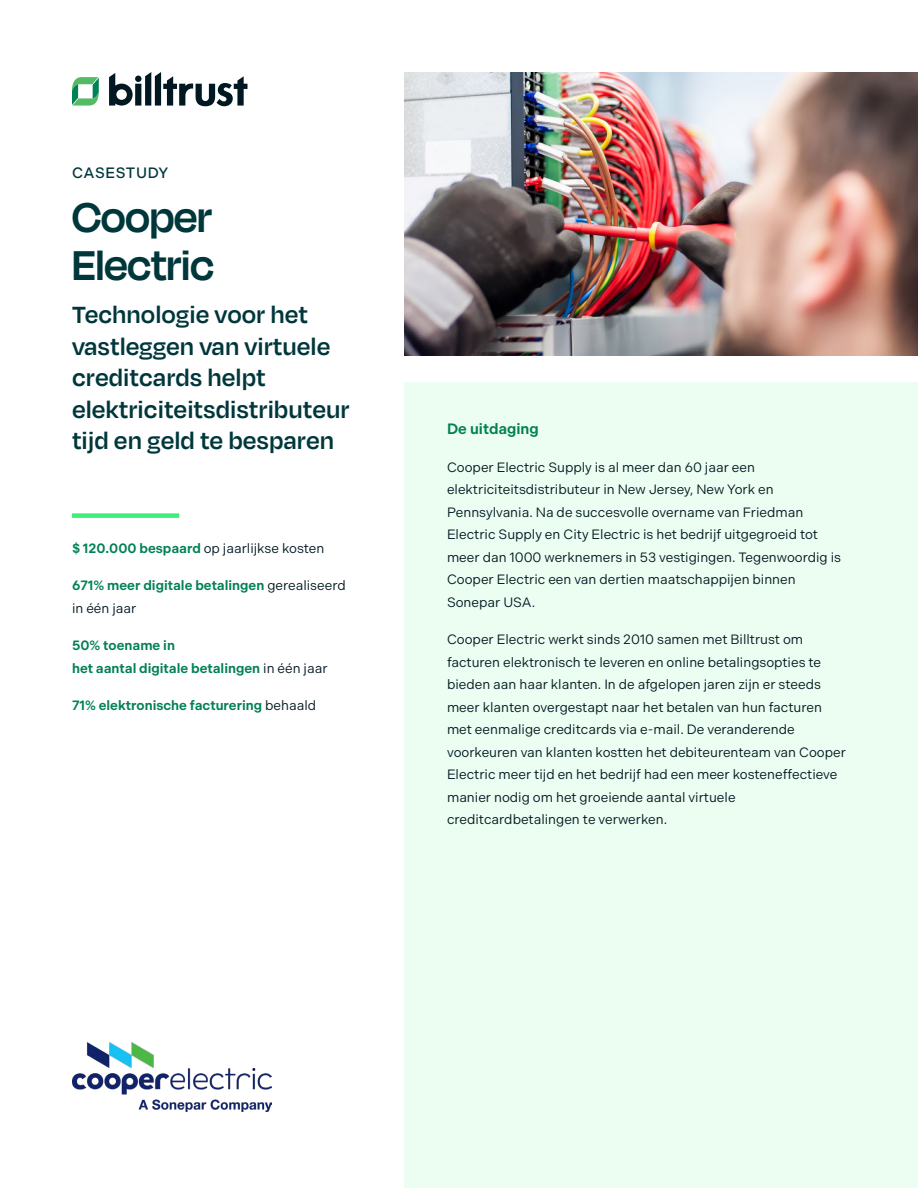
<style>
.page{position:relative;width:918px;height:1188px;background:#fff}
.page>*{position:absolute;margin:0;border:0;box-sizing:border-box;transform-origin:0 0}
.Company_Name{font:600 48px/48px "Degular Display";color:#00373b}
.Intro_Copy{font:600 27px/31.5px "Degular";color:#00373b}
.t1{font:600 15px "Indivisible";color:#028154}
.Eyebrow{font:500 15px "Indivisible";letter-spacing:.035em;color:#00373b}
.Body_Copy{font:13.5px/22.5px "Indivisible";color:#001821}
.KPI{font:600 13.5px/22.5px "Indivisible";color:#028154}
.KPI-2{font:13.5px "Indivisible";color:#001821}
.s1{font-weight:600;color:#028154}
.s2{font-weight:400;color:#001821}
</style>
<div class="page">
<div style="left:405px;top:382px;width:513px;height:806px;background:#ecfdf1"></div>
<div style="left:72px;top:513px;width:107px;height:5px;background:#3eec78"></div>
<svg style="left:72px;top:77px;width:27px;height:29px"></svg>
<svg style="left:109px;top:72px;width:138px;height:34px"></svg>
<img style="left:72px;top:1043px;width:200px;height:69px">
<img style="left:405px;top:72px;width:513px;height:284px">
<p class="Eyebrow" style="left:72px;top:164px;width:98px">CASESTUDY</p>
<h1 class="Company_Name" style="left:72px;top:191px;width:144px">Cooper<br>Electric</h1>
<p class="Intro_Copy" style="left:72px;top:298px;width:279px">Technologie voor het vastleggen van virtuele creditcards helpt elektriciteitsdistributeur tijd en geld te besparen</p>
<p class="KPI-2" style="left:72px;top:540px;width:254px"><span class="s1">$ 120.000 bespaard</span> op jaarlijkse kosten</p>
<p class="KPI" style="left:72px;top:574px;width:275px">671% meer digitale betalingen <span class="s2">gerealiseerd in één jaar</span></p>
<p class="KPI" style="left:72px;top:634px;width:257px">50% toename in<br>het aantal digitale betalingen <span class="s2">in één jaar</span></p>
<p class="KPI" style="left:72px;top:694px;width:246px">71% elektronische facturering <span class="s2">behaald</span></p>
<h2 class="t1" style="left:447px;top:420px;width:93px">De uitdaging</h2>
<p class="Body_Copy" style="left:447px;top:456px;width:396px">Cooper Electric Supply is al meer dan 60 jaar een elektriciteitsdistributeur in New Jersey, New York en Pennsylvania. Na de succesvolle overname van Friedman Electric Supply en City Electric is het bedrijf uitgegroeid tot meer dan 1000 werknemers in 53 vestigingen. Tegenwoordig is Cooper Electric een van dertien maatschappijen binnen Sonepar USA.</p>
<p class="Body_Copy" style="left:447px;top:628px;width:401px">Cooper Electric werkt sinds 2010 samen met Billtrust om facturen elektronisch te leveren en online betalingsopties te bieden aan haar klanten. In de afgelopen jaren zijn er steeds meer klanten overgestapt naar het betalen van hun facturen met eenmalige creditcards via e-mail. De veranderende voorkeuren van klanten kostten het debiteurenteam van Cooper Electric meer tijd en het bedrijf had een meer kosteneffectieve manier nodig om het groeiende aantal virtuele creditcardbetalingen te verwerken.</p>
</div>
